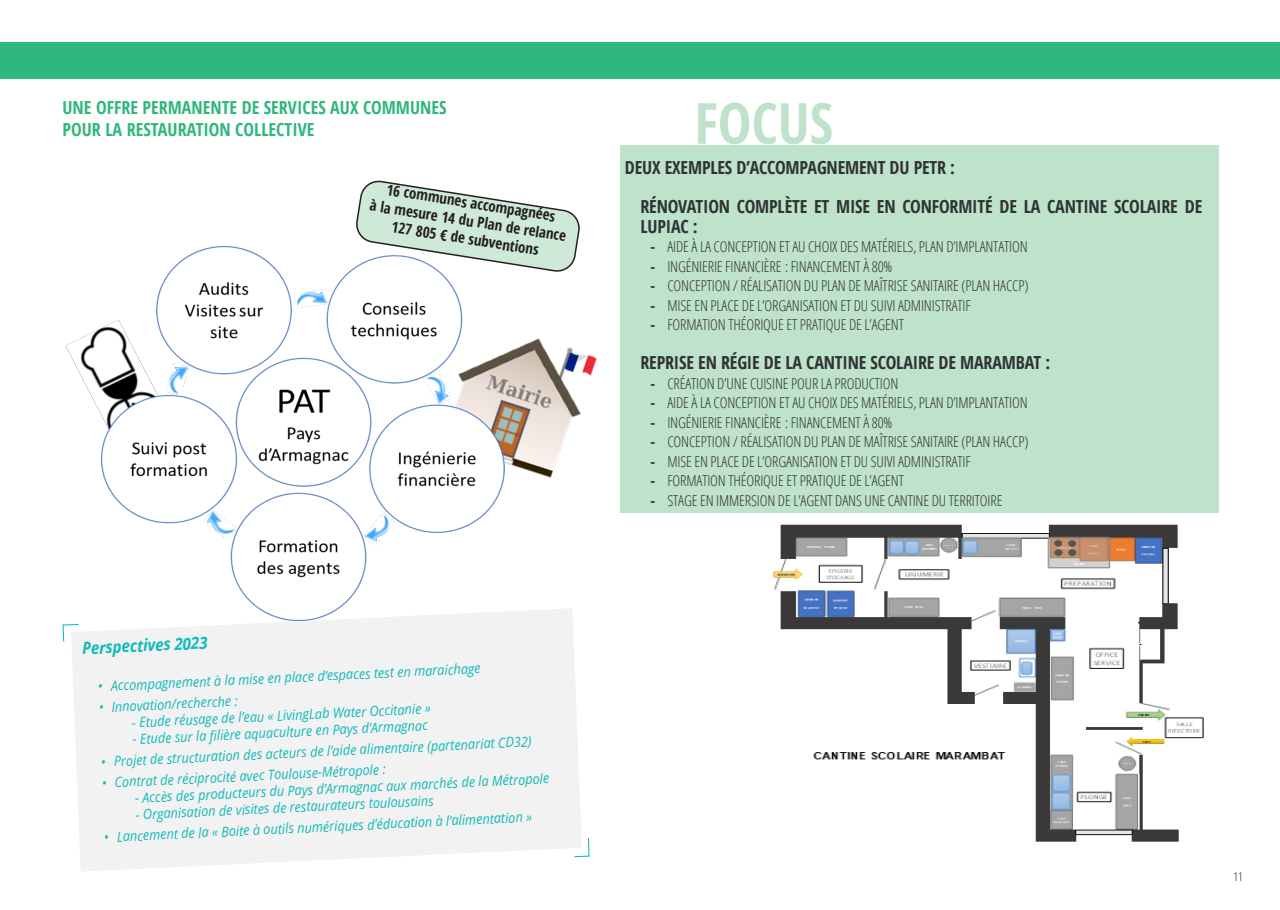
<style>
.page{position:relative;width:1280px;height:910px;background:#fff}
.page>*{position:absolute;margin:0;border:0;box-sizing:border-box;transform-origin:0 0}
.t1{font:700 condensed 56.7px "Open Sans";color:#bfe2cb}
.t2{font:700 condensed 18px/39px "Open Sans";letter-spacing:-.01em;color:#2f3334}
.t3{font:700 condensed 18px/21.6px "Open Sans";color:#2fb77d}
.t4{font:italic 700 16.8px "Open Sans";color:#10bab9;scale:.91 1}
.t5{font:300 condensed 15px "Open Sans";letter-spacing:-.01em;color:#2f3334}
.t6{font:700 condensed 15px/18px "Open Sans";color:#231f20;text-align:center}
.t7{font:italic 13.95px "Open Sans";color:#10bab9;scale:.91 1}
.t8{font:300 condensed 12px "Open Sans";color:#231f20}
.s1{font-weight:700}
</style>
<div class="page">
<div style="left:0;top:42px;width:1280px;height:37px;background:#2fb77d"></div>
<img style="left:66px;top:246px;width:531px;height:362px">
<svg style="left:72px;top:608px;width:509px;height:263px;fill:#f2f2f2"></svg>
<svg style="left:62px;top:623px;width:18px;height:20px"></svg>
<svg style="left:573px;top:837px;width:17px;height:21px"></svg>
<div style="left:620px;top:146px;width:599px;height:367px;background:#bfe2cb"></div>
<img style="left:773px;top:524px;width:431px;height:318px">
<svg style="left:354px;top:180px;width:228px;height:94px"></svg>
<p class="t3" style="left:63px;top:96px;width:385px">UNE OFFRE PERMANENTE DE SERVICES AUX COMMUNES<br>POUR LA RESTAURATION COLLECTIVE</p>
<p class="t6" style="left:374px;top:178px;width:200px;rotate:9deg">16 communes accompagnées<br>à la mesure 14 du Plan de relance<br>127 805 € de subventions</p>
<p class="t4" style="left:82px;top:637px;width:139px;rotate:-3deg">Perspectives 2023</p>
<p class="t7" style="left:98px;top:678px;width:422px;rotate:-3deg">• Accompagnement à la mise en place d’espaces test en maraichage</p>
<p class="t7" style="left:98px;top:698px;width:154px;rotate:-3deg">• Innovation/recherche :</p>
<p class="t7" style="left:132px;top:714px;width:330px;rotate:-3deg">- Etude réusage de l’eau « LivingLab Water Occitanie »</p>
<p class="t7" style="left:132px;top:730px;width:326px;rotate:-3deg">- Etude sur la fi lière aquaculture en Pays d’Armagnac</p>
<p class="t7" style="left:101px;top:753px;width:475px;rotate:-3deg">• Projet de structuration des acteurs de l’aide alimentaire (partenariat CD32)</p>
<p class="t7" style="left:101px;top:774px;width:314px;rotate:-3deg">• Contrat de réciprocité avec Toulouse-Métropole :</p>
<p class="t7" style="left:135px;top:789px;width:457px;rotate:-3deg">- Accès des producteurs du Pays d’Armagnac aux marchés de la Métropole</p>
<p class="t7" style="left:135px;top:806px;width:329px;rotate:-3deg">- Organisation de visites de restaurateurs toulousains</p>
<p class="t7" style="left:104px;top:828px;width:472px;rotate:-3deg">• Lancement de la « Boite à outils numériques d’éducation à l’alimentation »</p>
<h1 class="t1" style="left:694px;top:84px;width:140px">FOCUS</h1>
<p class="t2" style="left:640px;top:148px;width:563px;text-indent:-16px">DEUX EXEMPLES D’ACCOMPAGNEMENT DU PETR :<br>RÉNOVATION COMPLÈTE ET MISE EN CONFORMITÉ DE LA CANTINE SCOLAIRE DE</p>
<p class="t2" style="left:640px;top:206px;width:59px">LUPIAC :</p>
<p class="t5" style="left:650px;top:237px;width:379px"><span class="s1">-</span> AIDE À LA CONCEPTION ET AU CHOIX DES MATÉRIELS, PLAN D’IMPLANTATION</p>
<p class="t5" style="left:650px;top:256px;width:243px"><span class="s1">-</span> INGÉNIERIE FINANCIÈRE : FINANCEMENT À 80%</p>
<p class="t5" style="left:650px;top:276px;width:380px"><span class="s1">-</span> CONCEPTION / RÉALISATION DU PLAN DE MAÎTRISE SANITAIRE (PLAN HACCP)</p>
<p class="t5" style="left:650px;top:295px;width:322px"><span class="s1">-</span> MISE EN PLACE DE L’ORGANISATION ET DU SUIVI ADMINISTRATIF</p>
<p class="t5" style="left:650px;top:315px;width:255px"><span class="s1">-</span> FORMATION THÉORIQUE ET PRATIQUE DE L’AGENT</p>
<p class="t2" style="left:640px;top:343px;width:412px">REPRISE EN RÉGIE DE LA CANTINE SCOLAIRE DE MARAMBAT :</p>
<p class="t5" style="left:650px;top:373px;width:250px"><span class="s1">-</span> CRÉATION D’UNE CUISINE POUR LA PRODUCTION</p>
<p class="t5" style="left:650px;top:393px;width:379px"><span class="s1">-</span> AIDE À LA CONCEPTION ET AU CHOIX DES MATÉRIELS, PLAN D’IMPLANTATION</p>
<p class="t5" style="left:650px;top:412px;width:243px"><span class="s1">-</span> INGÉNIERIE FINANCIÈRE : FINANCEMENT À 80%</p>
<p class="t5" style="left:650px;top:432px;width:380px"><span class="s1">-</span> CONCEPTION / RÉALISATION DU PLAN DE MAÎTRISE SANITAIRE (PLAN HACCP)</p>
<p class="t5" style="left:650px;top:451px;width:322px"><span class="s1">-</span> MISE EN PLACE DE L’ORGANISATION ET DU SUIVI ADMINISTRATIF</p>
<p class="t5" style="left:650px;top:471px;width:255px"><span class="s1">-</span> FORMATION THÉORIQUE ET PRATIQUE DE L’AGENT</p>
<p class="t5" style="left:650px;top:490px;width:354px"><span class="s1">-</span> STAGE EN IMMERSION DE L’AGENT DANS UNE CANTINE DU TERRITOIRE</p>
<p class="t8" style="left:1233px;top:868px;width:11px">11</p>
</div>
